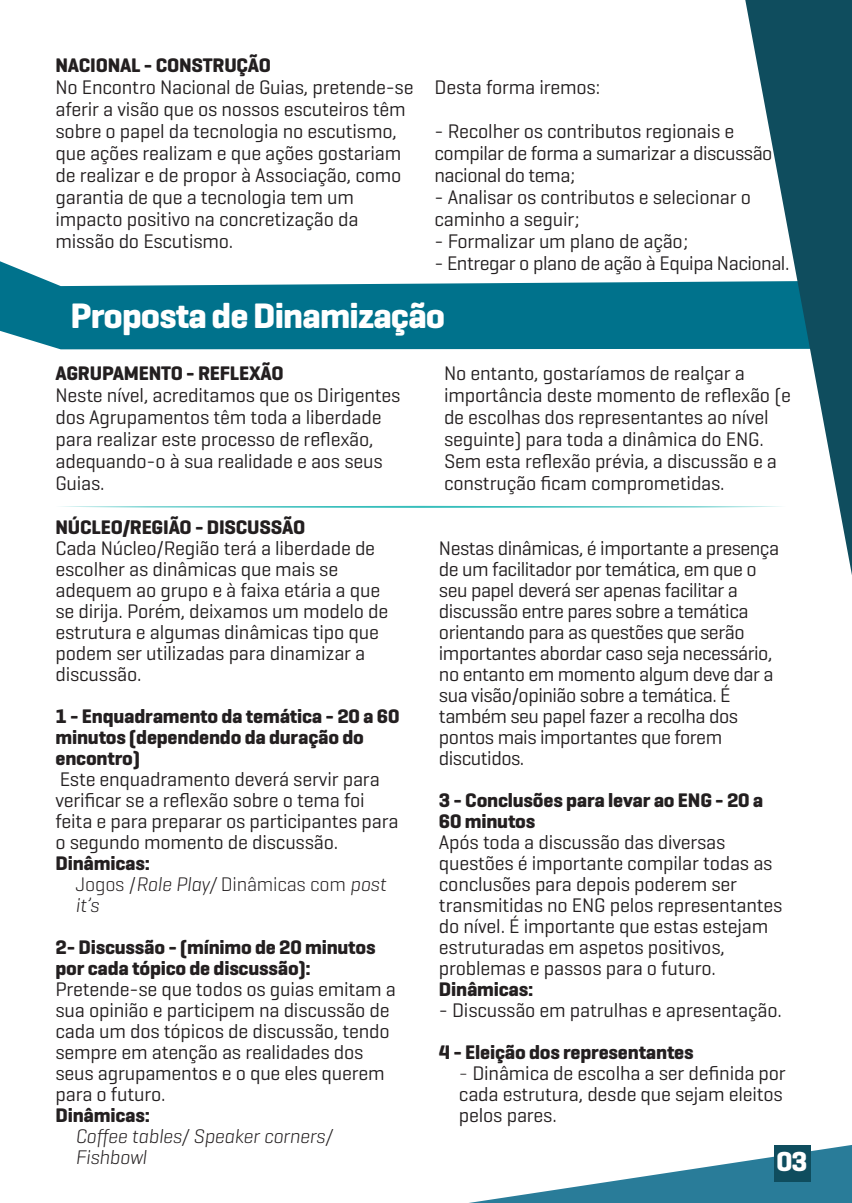
<style>
.page{position:relative;width:852px;height:1203px;background:#fff}
.page>*{position:absolute;margin:0;border:0;box-sizing:border-box;transform-origin:0 0}
.t1{font:700 36px "Geogrotesque";letter-spacing:-.025em;color:#fff}
.t2{font:700 28px "Geogrotesque";color:#fff}
.t3{font:20px/21px "Geogrotesque";letter-spacing:-.01em;color:#231f20}
.t4{font:700 20px/21px "Geogrotesque";letter-spacing:-.01em;color:#231f20}
.t5{font:300 20px/21px "Geogrotesque";letter-spacing:-.01em;color:#231f20}
.t6{font:italic 300 20px/21px "Geogrotesque";letter-spacing:-.01em;color:#231f20}
.s1{font-weight:700}
.s2{font-style:italic}
.s3{font-weight:300}
</style>
<div class="page">
<svg style="left:0;top:261px;width:744px;height:88px;fill:#00728c"></svg>
<svg style="left:744px;top:0;width:107px;height:570px"></svg>
<svg style="left:469px;top:1145px;width:382px;height:58px"></svg>
<svg style="left:60px;top:506px;width:725px;height:2px"></svg>
<div style="left:773px;top:1145px;width:36px;height:36px;background:#0f4d5e"></div>
<p class="t4" style="left:55px;top:54px;width:217px">NACIONAL - CONSTRUÇÃO</p>
<p class="t3" style="left:55px;top:75px;width:359px;line-height:22px">No Encontro Nacional de Guias, pretende-se aferir a visão que os nossos escuteiros têm sobre o papel da tecnologia no escutismo, que ações realizam e que ações gostariam de realizar e de propor à Associação, como garantia de que a tecnologia tem um impacto positivo na concretização da missão do Escutismo.</p>
<p class="t3" style="left:434px;top:76px;width:167px">Desta forma iremos:</p>
<p class="t3" style="left:434px;top:119px;width:339px;line-height:22px">- Recolher os contributos regionais e compilar de forma a sumarizar a discussão nacional do tema;</p>
<p class="t3" style="left:434px;top:185px;width:318px;line-height:22px">- Analisar os contributos e selecionar o caminho a seguir;</p>
<p class="t3" style="left:434px;top:230px;width:255px">- Formalizar um plano de ação;</p>
<p class="t3" style="left:434px;top:252px;width:356px">- Entregar o plano de ação à Equipa Nacional.</p>
<h1 class="t1" style="left:70px;top:293px;width:376px">Proposta de Dinamização</h1>
<p class="t4" style="left:55px;top:363px;width:230px">AGRUPAMENTO - REFLEXÃO</p>
<p class="t3" style="left:55px;top:384px;width:346px;line-height:22px">Neste nível, acreditamos que os Dirigentes dos Agrupamentos têm toda a liberdade para realizar este processo de reflexão, adequando-o à sua realidade e aos seus Guias.</p>
<p class="t4" style="left:55px;top:516px;width:251px">NÚCLEO/REGIÃO - DISCUSSÃO</p>
<p class="t3" style="left:55px;top:537px;width:334px">Cada Núcleo/Região terá a liberdade de escolher as dinâmicas que mais se adequem ao grupo e à faixa etária a que se dirija. Porém, deixamos um modelo de estrutura e algumas dinâmicas tipo que podem ser utilizadas para dinamizar a discussão.</p>
<p class="t4" style="left:55px;top:705px;width:345px">1 - Enquadramento da temática - 20 a 60 minutos (dependendo da duração do encontro)</p>
<p class="t3" style="left:55px;top:768px;width:344px">Este enquadramento deverá servir para verificar se a reflexão sobre o tema foi feita e para preparar os participantes para o segundo momento de discussão.</p>
<p class="t5" style="left:75px;top:852px;width:312px;text-indent:-20px"><span class="s1">Dinâmicas:<br></span>Jogos /<span class="s2">Role Play/</span> Dinâmicas com <span class="s2">post it’s</span></p>
<p class="t4" style="left:55px;top:936px;width:321px">2- Discussão - (mínimo de 20 minutos por cada tópico de discussão):</p>
<p class="t3" style="left:55px;top:978px;width:342px">Pretende-se que todos os guias emitam a sua opinião e participem na discussão de cada um dos tópicos de discussão, tendo sempre em atenção as realidades dos seus agrupamentos e o que eles querem para o futuro.</p>
<p class="t4" style="left:55px;top:1104px;width:96px">Dinâmicas:</p>
<p class="t6" style="left:75px;top:1125px;width:258px">Coffee tables/ Speaker corners/<br>Fishbowl</p>
<p class="t3" style="left:444px;top:362px;width:348px;line-height:22px">No entanto, gostaríamos de realçar a importância deste momento de reflexão (e de escolhas dos representantes ao nível seguinte) para toda a dinâmica do ENG.<br>Sem esta reflexão prévia, a discussão e a construção ficam comprometidas.</p>
<p class="t3" style="left:438px;top:537px;width:341px">Nestas dinâmicas, é importante a presença de um facilitador por temática, em que o seu papel deverá ser apenas facilitar a discussão entre pares sobre a temática orientando para as questões que serão importantes abordar caso seja necessário, no entanto em momento algum deve dar a sua visão/opinião sobre a temática. É também seu papel fazer a recolha dos pontos mais importantes que forem discutidos.</p>
<p class="t4" style="left:438px;top:789px;width:326px">3 - Conclusões para levar ao ENG - 20 a<br>60 minutos</p>
<p class="t3" style="left:438px;top:831px;width:345px">Após toda a discussão das diversas questões é importante compilar todas as conclusões para depois poderem ser transmitidas no ENG pelos representantes do nível. É importante que estas estejam estruturadas em aspetos positivos, problemas e passos para o futuro.</p>
<p class="t4" style="left:438px;top:978px;width:96px">Dinâmicas:</p>
<p class="t3" style="left:438px;top:999px;width:344px">- Discussão em patrulhas e apresentação.</p>
<p class="t4" style="left:438px;top:1041px;width:256px">4 - Eleição dos representantes</p>
<p class="t3" style="left:458px;top:1062px;width:328px"><span class="s3">-</span> Dinâmica de escolha a ser definida por cada estrutura, desde que sejam eleitos pelos pares.</p>
<h2 class="t2" style="left:775px;top:1144px;width:33px">03</h2>
</div>
